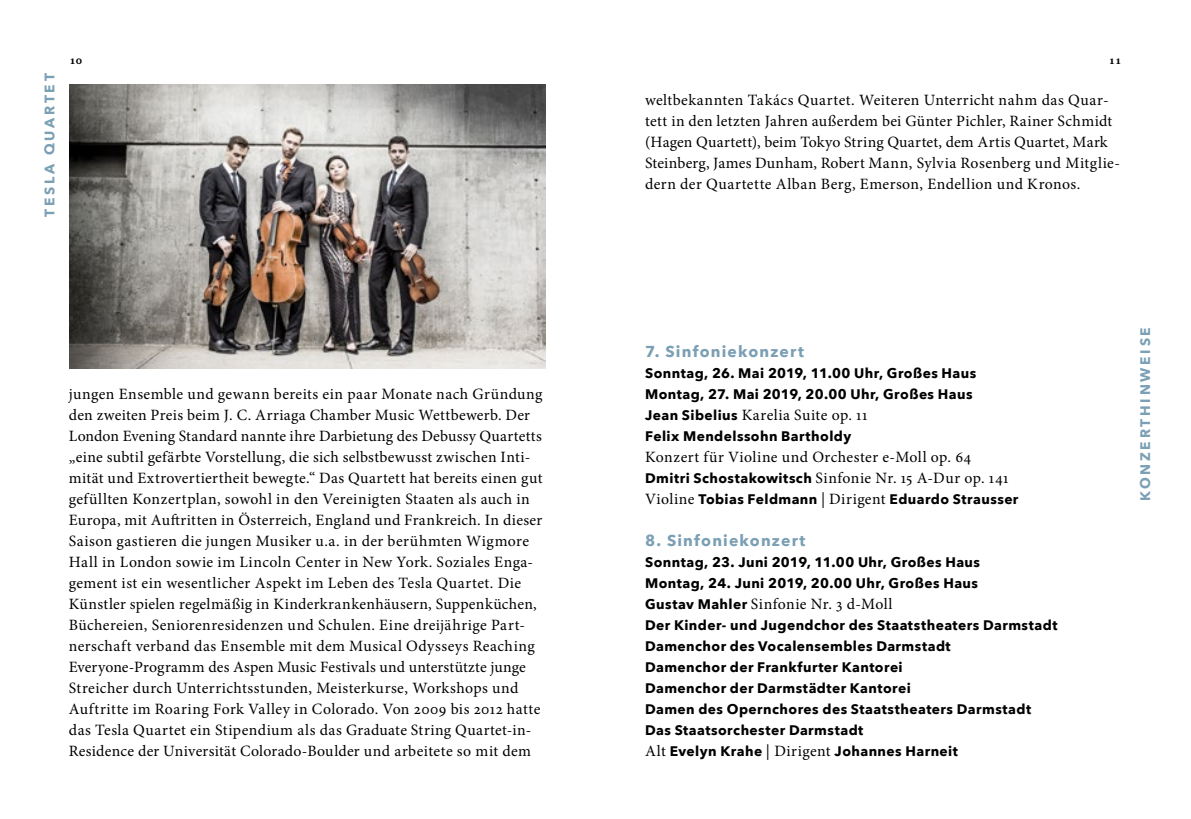
<style>
.page{position:relative;width:1191px;height:819px;background:#fff}
.page>*{position:absolute;margin:0;border:0;box-sizing:border-box;transform-origin:0 0}
.t1{font:15.75px/21px "Minion Pro";letter-spacing:.025em;color:#000}
.t2{font:700 15.75px "Avenir Next";letter-spacing:.075em;color:#7b9fb4}
.t3{font:700 13.83px/21px "Avenir Next";letter-spacing:.03em;color:#000}
.t4{font:700 13.83px "Avenir Next";letter-spacing:.2em;color:#7b9fb4}
.t5{font:700 12.25px "Minion Pro";color:#000}
.s1{font-family:"Avenir Next";font-weight:700;font-size:13.83px}
.s2{font-family:"Minion Pro";font-weight:400;font-size:15.75px}
</style>
<div class="page">
<img style="left:69px;top:84px;width:477px;height:284px">
<p class="t4" style="left:41px;top:217px;width:145px;rotate:-90deg">Tesla Qu artet</p>
<p class="t5" style="left:69px;top:51px;width:14px">10</p>
<p class="t5" style="left:1108px;top:51px;width:14px">11</p>
<p class="t1" style="left:645px;top:90px;width:476px">weltbekannten Takács Quartet. Weiteren Unterricht nahm das Quar&shy;tett in den letzten Jahren außerdem bei Günter Pichler, Rainer Schmidt (Hagen Quartett), beim Tokyo String Quartet, dem Artis Quartet, Mark Steinberg, James Dunham, Robert Mann, Sylvia Rosenberg und Mitglie&shy;dern der Quartette Alban Berg, Emerson, Endellion und Kronos.</p>
<p class="t1" style="left:69px;top:384px;width:475px">jungen Ensemble und gewann bereits ein paar Monate nach Gründung den zweiten Preis beim J. C. Arriaga Chamber Music Wettbewerb. Der London Evening Standard nannte ihre Darbietung des Debussy Quartetts „eine subtil gefärbte Vorstellung, die sich selbstbewusst zwischen Inti&shy;mität und Extrovertiertheit bewegte.“ Das Quartett hat bereits einen gut gefüllten Konzertplan, sowohl in den Vereinigten Staaten als auch in Europa, mit Auftritten in Österreich, England und Frankreich. In dieser Saison gastieren die jungen Musiker u.a. in der berühmten Wigmore Hall in London sowie im Lincoln Center in New York. Soziales Enga&shy;gement ist ein wesentlicher Aspekt im Leben des Tesla Quartet. Die Künstler spielen regelmäßig in Kinderkrankenhäusern, Suppenküchen, Büchereien, Seniorenresidenzen und Schulen. Eine dreijährige Part&shy;nerschaft verband das Ensemble mit dem Musical Odysseys Reaching Everyone-Programm des Aspen Music Festivals und unterstützte junge Streicher durch Unterrichtsstunden, Meisterkurse, Workshops und Auftritte im Roaring Fork Valley in Colorado. Von 2009 bis 2012 hatte das Tesla Quartet ein Stipendium als das Graduate String Quartet-in-Residence der Universität Colorado-Boulder und arbeitete so mit dem</p>
<p class="t2" style="left:645px;top:342px;width:160px">7. Sinfoniekonzert</p>
<p class="t3" style="left:645px;top:363px;width:333px">Sonntag, 26. Mai 2019, 11.00 Uhr, Großes Haus<br>Montag, 27. Mai 2019, 20.00 Uhr, Großes Haus</p>
<p class="t1" style="left:645px;top:405px;width:224px"><span class="s1">Jean Sibelius</span> Karelia Suite op. 11</p>
<p class="t3" style="left:645px;top:426px;width:208px">Felix Mendelssohn Bartholdy</p>
<p class="t1" style="left:645px;top:447px;width:365px">Konzert für Violine und Orchester e-Moll op. 64<br><span class="s1">Dmitri Schostakowitsch</span> Sinfonie Nr. 15 A-Dur op. 141</p>
<p class="t3" style="left:645px;top:489px;width:375px"><span class="s2">Violine</span> Tobias Feldmann <span class="s2">| Dirigent</span> Eduardo Strausser</p>
<p class="t2" style="left:645px;top:531px;width:162px">8. Sinfoniekonzert</p>
<p class="t3" style="left:645px;top:552px;width:336px">Sonntag, 23. Juni 2019, 11.00 Uhr, Großes Haus<br>Montag, 24. Juni 2019, 20.00 Uhr, Großes Haus</p>
<p class="t1" style="left:645px;top:594px;width:249px"><span class="s1">Gustav Mahler</span> Sinfonie Nr. 3 d-Moll</p>
<p class="t3" style="left:645px;top:615px;width:414px">Der Kinder- und Jugendchor des Staatstheaters Darmstadt Damenchor des Vocalensembles Darmstadt<br>Damenchor der Frankfurter Kantorei<br>Damenchor der Darmstädter Kantorei<br>Damen des Opernchores des Staatstheaters Darmstadt Das Staatsorchester Darmstadt<br><span class="s2">Alt</span> Evelyn Krahe <span class="s2">| Dirigent</span> Johannes Harneit</p>
<p class="t4" style="left:1136px;top:501px;width:176px;rotate:-90deg">konzerth inweis e</p>
</div>
